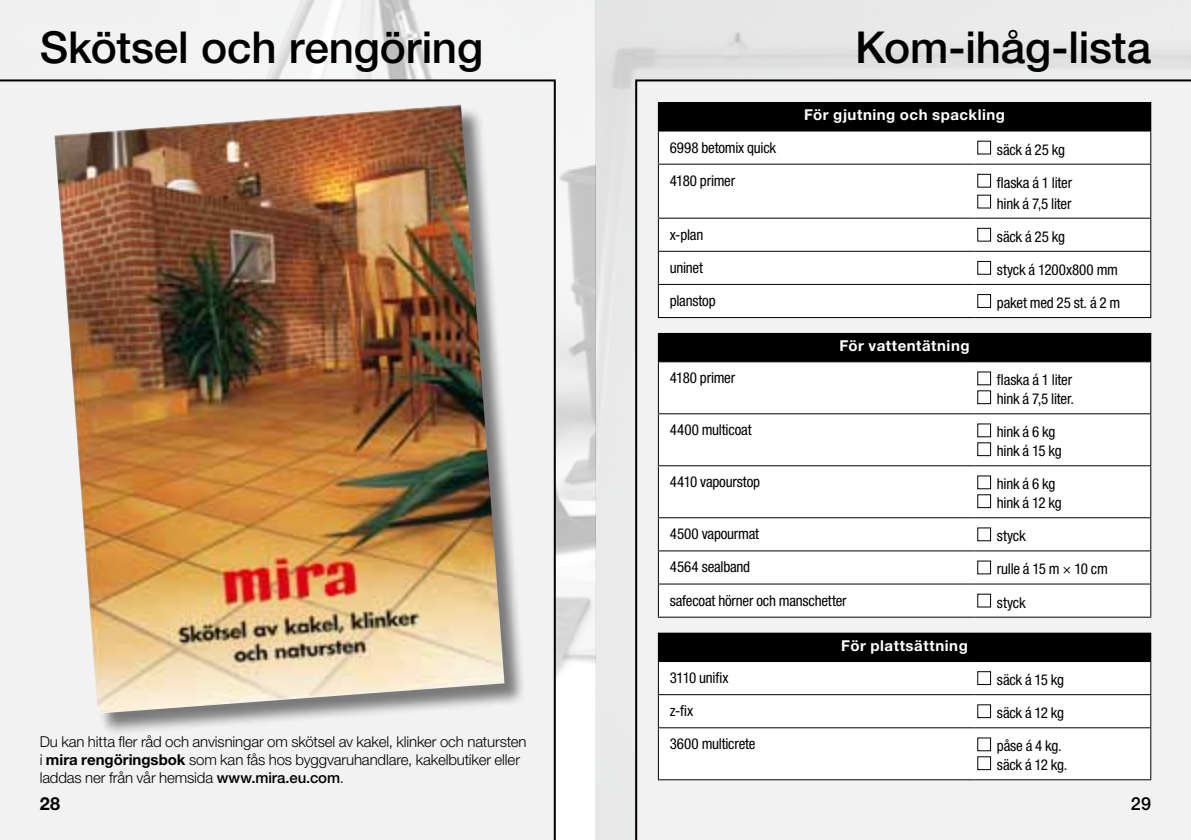
<style>
.page{position:relative;width:1191px;height:840px;background:#fff}
.page>*{position:absolute;margin:0;border:0;box-sizing:border-box;transform-origin:0 0}
.t1{font:500 44px "Helvetica Neue";letter-spacing:-.005em;color:#000}
.t2{font:700 18px "Helvetica Neue";color:#000}
.t3{font:500 18px "Helvetica Neue";color:#000}
.t4{font:condensed 15px/18.8px "Helvetica Neue";letter-spacing:-.015em;color:#000}
.t5{font:300 15px/18px "Helvetica Neue";letter-spacing:-.01em;color:#000}
.t6{font:700 15px "Helvetica Neue";letter-spacing:.035em;color:#fff}
.s1{font-weight:700}
.s2{font-weight:500}
</style>
<div class="page">
<img style="left:595px;top:0;width:596px;height:839px">
<svg style="left:635px;top:79px;width:556px;height:760px"></svg>
<img style="left:0;top:0;width:595px;height:677px">
<div style="left:0;top:79px;width:556px;height:760px;background:#f2f2f3"></div>
<div style="left:54px;top:104px;width:471px;height:630px;background:#000;opacity:.5"></div>
<img style="left:54px;top:104px;width:450px;height:609px">
<div style="left:658px;top:333px;width:492px;height:28px;background:#000"></div>
<svg style="left:659px;top:362px;width:491px;height:254px"></svg>
<hr style="left:658px;top:362px;width:1px;height:51px;background:#000">
<hr style="left:1150px;top:362px;width:1px;height:51px;background:#000">
<hr style="left:658px;top:413px;width:316px;height:1px;background:#000">
<hr style="left:658px;top:414px;width:1px;height:51px;background:#000">
<hr style="left:974px;top:413px;width:177px;height:1px;background:#000">
<hr style="left:1150px;top:414px;width:1px;height:51px;background:#000">
<hr style="left:658px;top:465px;width:316px;height:1px;background:#000">
<hr style="left:658px;top:466px;width:1px;height:51px;background:#000">
<hr style="left:974px;top:465px;width:177px;height:1px;background:#000">
<hr style="left:1150px;top:466px;width:1px;height:51px;background:#000">
<hr style="left:658px;top:517px;width:316px;height:1px;background:#000">
<hr style="left:658px;top:518px;width:1px;height:32px;background:#000">
<hr style="left:974px;top:517px;width:177px;height:1px;background:#000">
<hr style="left:1150px;top:518px;width:1px;height:32px;background:#000">
<hr style="left:658px;top:550px;width:316px;height:1px;background:#000">
<hr style="left:658px;top:551px;width:1px;height:32px;background:#000">
<hr style="left:974px;top:550px;width:177px;height:1px;background:#000">
<hr style="left:1150px;top:551px;width:1px;height:32px;background:#000">
<hr style="left:658px;top:583px;width:316px;height:1px;background:#000">
<hr style="left:658px;top:584px;width:1px;height:32px;background:#000">
<hr style="left:974px;top:583px;width:177px;height:1px;background:#000">
<hr style="left:1150px;top:584px;width:1px;height:32px;background:#000">
<hr style="left:658px;top:616px;width:316px;height:1px;background:#000">
<hr style="left:974px;top:616px;width:177px;height:1px;background:#000">
<hr style="left:658px;top:361px;width:316px;height:1px;background:#000">
<hr style="left:974px;top:361px;width:177px;height:1px;background:#000">
<hr style="left:974px;top:333px;width:177px;height:1px;background:#000">
<svg style="left:1150px;top:334px;width:1px;height:27px"></svg>
<div style="left:977px;top:371px;width:14px;height:14px;border:1px solid #000"></div>
<div style="left:977px;top:390px;width:14px;height:14px;border:1px solid #000"></div>
<div style="left:977px;top:423px;width:14px;height:14px;border:1px solid #000"></div>
<div style="left:977px;top:442px;width:14px;height:14px;border:1px solid #000"></div>
<div style="left:977px;top:475px;width:14px;height:14px;border:1px solid #000"></div>
<div style="left:977px;top:494px;width:14px;height:14px;border:1px solid #000"></div>
<div style="left:977px;top:527px;width:14px;height:14px;border:1px solid #000"></div>
<div style="left:977px;top:560px;width:14px;height:14px;border:1px solid #000"></div>
<div style="left:977px;top:593px;width:14px;height:14px;border:1px solid #000"></div>
<div style="left:658px;top:103px;width:492px;height:28px;background:#000"></div>
<svg style="left:659px;top:131px;width:491px;height:186px"></svg>
<hr style="left:658px;top:131px;width:1px;height:32px;background:#000">
<hr style="left:1150px;top:131px;width:1px;height:32px;background:#000">
<hr style="left:658px;top:163px;width:316px;height:1px;background:#000">
<hr style="left:658px;top:164px;width:1px;height:53px;background:#000">
<hr style="left:974px;top:163px;width:177px;height:1px;background:#000">
<hr style="left:1150px;top:164px;width:1px;height:53px;background:#000">
<hr style="left:658px;top:217px;width:316px;height:1px;background:#000">
<hr style="left:658px;top:218px;width:1px;height:33px;background:#000">
<hr style="left:974px;top:217px;width:177px;height:1px;background:#000">
<hr style="left:1150px;top:218px;width:1px;height:33px;background:#000">
<hr style="left:658px;top:251px;width:316px;height:1px;background:#000">
<hr style="left:658px;top:252px;width:1px;height:32px;background:#000">
<hr style="left:974px;top:251px;width:177px;height:1px;background:#000">
<hr style="left:1150px;top:252px;width:1px;height:32px;background:#000">
<hr style="left:658px;top:284px;width:316px;height:1px;background:#000">
<hr style="left:658px;top:285px;width:1px;height:32px;background:#000">
<hr style="left:974px;top:284px;width:177px;height:1px;background:#000">
<hr style="left:1150px;top:285px;width:1px;height:32px;background:#000">
<hr style="left:658px;top:317px;width:316px;height:1px;background:#000">
<hr style="left:974px;top:317px;width:177px;height:1px;background:#000">
<hr style="left:658px;top:102px;width:316px;height:1px;background:#000">
<hr style="left:974px;top:102px;width:177px;height:1px;background:#000">
<svg style="left:1150px;top:103px;width:1px;height:27px"></svg>
<hr style="left:974px;top:130px;width:177px;height:1px;background:#000">
<div style="left:977px;top:141px;width:14px;height:13px;border:1px solid #000"></div>
<div style="left:977px;top:174px;width:14px;height:13px;border:1px solid #000"></div>
<div style="left:977px;top:194px;width:14px;height:14px;border:1px solid #000"></div>
<div style="left:977px;top:228px;width:14px;height:13px;border:1px solid #000"></div>
<div style="left:977px;top:261px;width:14px;height:13px;border:1px solid #000"></div>
<div style="left:977px;top:294px;width:14px;height:14px;border:1px solid #000"></div>
<div style="left:658px;top:632px;width:492px;height:29px;background:#000"></div>
<svg style="left:659px;top:661px;width:491px;height:117px"></svg>
<hr style="left:658px;top:661px;width:1px;height:32px;background:#000">
<hr style="left:1150px;top:661px;width:1px;height:32px;background:#000">
<hr style="left:658px;top:693px;width:316px;height:1px;background:#000">
<hr style="left:658px;top:694px;width:1px;height:32px;background:#000">
<hr style="left:974px;top:693px;width:177px;height:1px;background:#000">
<hr style="left:1150px;top:694px;width:1px;height:32px;background:#000">
<hr style="left:658px;top:726px;width:316px;height:1px;background:#000">
<hr style="left:658px;top:727px;width:1px;height:51px;background:#000">
<hr style="left:974px;top:726px;width:177px;height:1px;background:#000">
<hr style="left:1150px;top:727px;width:1px;height:51px;background:#000">
<hr style="left:658px;top:778px;width:316px;height:1px;background:#000">
<hr style="left:974px;top:778px;width:177px;height:1px;background:#000">
<hr style="left:974px;top:632px;width:177px;height:1px;background:#000">
<svg style="left:1150px;top:633px;width:1px;height:27px"></svg>
<hr style="left:974px;top:660px;width:177px;height:1px;background:#000">
<div style="left:977px;top:670px;width:14px;height:14px;border:1px solid #000"></div>
<h1 class="t1" style="left:40px;top:21px;width:445px">Skötsel och rengöring</h1>
<p class="t5" style="left:40px;top:732px;width:488px">Du kan hitta fler råd och anvisningar om skötsel av kakel, klinker och natursten i <span class="s1">mira rengöringsbok</span> som kan fås hos byggvaruhandlare, kakelbutiker eller laddas ner från vår hemsida <span class="s2">www.mira.eu.com</span>.</p>
<h1 class="t1" style="left:855px;top:21px;width:297px">Kom-ihåg-lista</h1>
<p class="t6" style="left:804px;top:105px;width:202px">För gjutning och spackling</p>
<p class="t4" style="left:669px;top:138px;width:108px">6998 betomix quick</p>
<p class="t4" style="left:997px;top:140px;width:69px">säck á 25 kg</p>
<p class="t4" style="left:669px;top:171px;width:67px">4180 primer</p>
<p class="t4" style="left:997px;top:172px;width:77px;line-height:20.8px">flaska á 1 liter hink á 7,5 liter</p>
<p class="t4" style="left:669px;top:225px;width:35px">x-plan</p>
<p class="t4" style="left:997px;top:227px;width:69px">säck á 25 kg</p>
<p class="t4" style="left:669px;top:258px;width:35px">uninet</p>
<p class="t4" style="left:997px;top:260px;width:122px">styck á 1200x800 mm</p>
<p class="t4" style="left:669px;top:291px;width:47px">planstop</p>
<p class="t4" style="left:997px;top:293px;width:125px">paket med 25 st. á 2 m</p>
<p class="t6" style="left:839px;top:336px;width:132px">För vattentätning</p>
<p class="t4" style="left:669px;top:368px;width:67px">4180 primer</p>
<p class="t4" style="left:997px;top:370px;width:79px">flaska á 1 liter hink á 7,5 liter.</p>
<p class="t4" style="left:669px;top:420px;width:83px">4400 multicoat</p>
<p class="t4" style="left:997px;top:422px;width:66px">hink á 6 kg hink á 15 kg</p>
<p class="t4" style="left:669px;top:472px;width:92px">4410 vapourstop</p>
<p class="t4" style="left:997px;top:474px;width:66px">hink á 6 kg hink á 12 kg</p>
<p class="t4" style="left:669px;top:524px;width:91px">4500 vapourmat</p>
<p class="t4" style="left:997px;top:526px;width:30px">styck</p>
<p class="t4" style="left:669px;top:557px;width:82px">4564 sealband</p>
<p class="t4" style="left:997px;top:559px;width:112px">rulle á 15 m × 10 cm</p>
<p class="t4" style="left:669px;top:590px;width:178px">safecoat hörner och manschetter</p>
<p class="t4" style="left:997px;top:592px;width:30px">styck</p>
<p class="t6" style="left:841px;top:635px;width:128px">För plattsättning</p>
<p class="t4" style="left:669px;top:667px;width:60px">3110 unifix</p>
<p class="t4" style="left:997px;top:669px;width:69px">säck á 15 kg</p>
<p class="t4" style="left:669px;top:701px;width:25px">z-fix</p>
<p class="t4" style="left:997px;top:703px;width:69px">säck á 12 kg</p>
<p class="t4" style="left:669px;top:734px;width:87px">3600 multicrete</p>
<p class="t4" style="left:997px;top:736px;width:72px">påse á 4 kg. säck á 12 kg.</p>
<p class="t2" style="left:40px;top:792px;width:22px">28</p>
<p class="t3" style="left:1131px;top:792px;width:22px">29</p>
</div>
